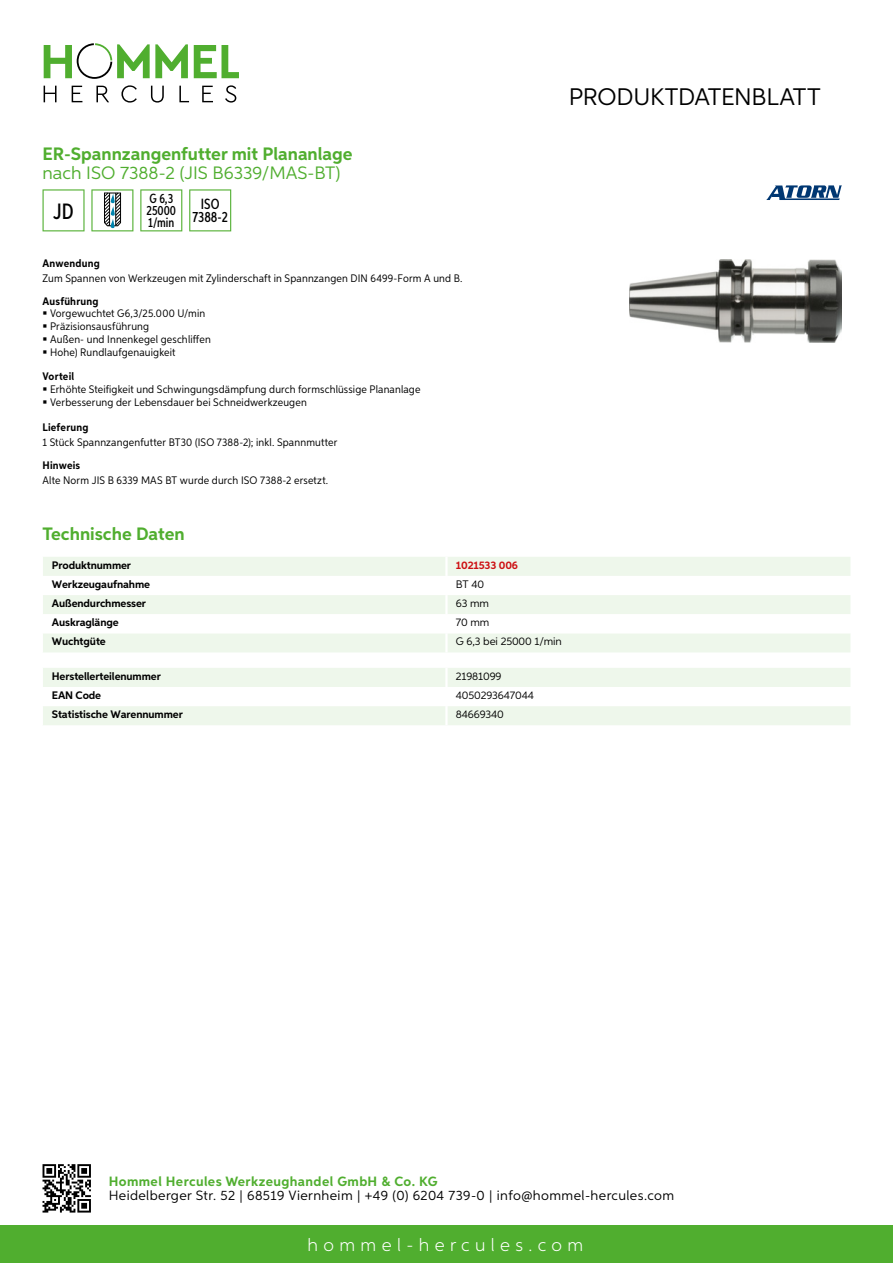
<style>
.page{position:relative;width:893px;height:1263px;background:#fff}
.page>*{position:absolute;margin:0;border:0;box-sizing:border-box;transform-origin:0 0}
.t1{font:24px "Aspira";letter-spacing:-.01em;color:#000}
.t2{font:500 22.2px "Aspira XX Nar";color:#000}
.t3{font:700 18px "Aspira";color:#50ae2f}
.t4{font:18px "Aspira";color:#50ae2f}
.t5{font:300 18px "Aspira";letter-spacing:.3em;color:#fff}
.t6{font:500 14.85px/13.4px "Aspira XX Nar";color:#000;text-align:center}
.t7{font:13.5px "Aspira";letter-spacing:.03em;color:#000}
.t8{font:700 13.5px "Aspira";letter-spacing:.03em;color:#50ae2f}
.t9{font:500 13.35px/11.9px "Aspira XX Nar";color:#000}
.t10{font:10.95px/12.8px "Aspira Nar";letter-spacing:.015em;color:#000}
.t11{font:700 10.95px "Aspira";letter-spacing:-.01em;color:#000}
.t12{font:10.95px "Aspira";letter-spacing:-.01em;color:#000}
.t13{font:700 10.95px "Aspira Nar";letter-spacing:.02em;color:#000}
.t14{font:700 10.95px "Aspira";letter-spacing:-.01em;color:#cd1013}
</style>
<div class="page">
<div style="left:0;top:1226px;width:893px;height:37px;background:#50ae2f"></div>
<svg style="left:43px;top:1164px;width:48px;height:48px"></svg>
<svg style="left:194px;top:45px;width:45px;height:33px"></svg>
<svg style="left:44px;top:43px;width:144px;height:36px"></svg>
<svg style="left:44px;top:86px;width:13px;height:16px"></svg>
<svg style="left:72px;top:86px;width:10px;height:16px"></svg>
<svg style="left:96px;top:86px;width:13px;height:16px"></svg>
<svg style="left:121px;top:85px;width:16px;height:18px"></svg>
<svg style="left:151px;top:86px;width:13px;height:17px"></svg>
<svg style="left:179px;top:86px;width:10px;height:16px"></svg>
<svg style="left:202px;top:86px;width:11px;height:16px"></svg>
<svg style="left:225px;top:85px;width:11px;height:18px"></svg>
<div style="left:43px;top:557px;width:807px;height:95px;background:#eef7eb"></div>
<svg style="left:43px;top:576px;width:807px;height:57px"></svg>
<hr style="left:445px;top:557px;width:3px;height:19px;background:#fff">
<hr style="left:445px;top:576px;width:3px;height:19px;background:#fff">
<hr style="left:445px;top:595px;width:3px;height:19px;background:#fff">
<hr style="left:445px;top:614px;width:3px;height:19px;background:#fff">
<hr style="left:445px;top:633px;width:3px;height:19px;background:#fff">
<svg style="left:43px;top:668px;width:807px;height:57px"></svg>
<hr style="left:445px;top:706px;width:3px;height:19px;background:#fff">
<svg style="left:43px;top:189px;width:42px;height:42px"></svg>
<svg style="left:91px;top:189px;width:42px;height:42px"></svg>
<svg style="left:140px;top:189px;width:42px;height:42px"></svg>
<svg style="left:189px;top:189px;width:42px;height:42px"></svg>
<img style="left:629px;top:259px;width:213px;height:83px">
<svg style="left:766px;top:185px;width:76px;height:15px"></svg>
<h3 class="t3" style="left:43px;top:142px;width:312px">ER-Spannzangenfutter mit Plananlage</h3>
<h3 class="t4" style="left:43px;top:162px;width:299px">nach ISO 7388-2 (JIS B6339/MAS-BT)</h3>
<h2 class="t2" style="left:53px;top:197px;width:22px">JD</h2>
<p class="t9" style="left:147px;top:193px;width:31px">G 6,3<br>25000<br>1/min</p>
<h3 class="t6" style="left:193px;top:197px;width:37px">ISO<br>7388-2</h3>
<p class="t13" style="left:43px;top:257px;width:59px">Anwendung</p>
<p class="t10" style="left:43px;top:272px;width:422px">Zum Spannen von Werkzeugen mit Zylinderschaft in Spannzangen DIN 6499-Form A und B.</p>
<p class="t13" style="left:43px;top:294px;width:58px">Ausführung</p>
<p class="t10" style="left:50px;top:307px;width:162px">Vorgewuchtet G6,3/25.000 U/min<br>Präzisionsausführung<br>Außen- und Innenkegel geschliffen<br>Hohe) Rundlaufgenauigkeit</p>
<p class="t13" style="left:43px;top:369px;width:33px">Vorteil</p>
<p class="t10" style="left:50px;top:382px;width:372px">Erhöhte Steifigkeit und Schwingungsdämpfung durch formschlüssige Plananlage<br>Verbesserung der Lebensdauer bei Schneidwerkzeugen</p>
<p class="t13" style="left:43px;top:420px;width:47px">Lieferung</p>
<p class="t10" style="left:43px;top:436px;width:296px">1 Stück Spannzangenfutter BT30 (ISO 7388-2); inkl. Spannmutter</p>
<p class="t13" style="left:43px;top:458px;width:39px">Hinweis</p>
<p class="t10" style="left:43px;top:474px;width:287px">Alte Norm JIS B 6339 MAS BT wurde durch ISO 7388-2 ersetzt.</p>
<h1 class="t1" style="left:569px;top:82px;width:253px">Produktdatenblatt</h1>
<h3 class="t3" style="left:43px;top:523px;width:144px">Technische Daten</h3>
<p class="t11" style="left:52px;top:558px;width:81px">Produktnummer</p>
<p class="t14" style="left:456px;top:558px;width:64px">1021533 006</p>
<p class="t11" style="left:52px;top:577px;width:100px">Werkzeugaufnahme</p>
<p class="t12" style="left:456px;top:577px;width:30px">BT 40</p>
<p class="t11" style="left:52px;top:596px;width:96px">Außendurchmesser</p>
<p class="t12" style="left:456px;top:596px;width:35px">63 mm</p>
<p class="t11" style="left:52px;top:616px;width:68px">Auskraglänge</p>
<p class="t12" style="left:456px;top:616px;width:35px">70 mm</p>
<p class="t11" style="left:52px;top:635px;width:55px">Wuchtgüte</p>
<p class="t12" style="left:456px;top:635px;width:108px">G 6,3 bei 25000 1/min</p>
<p class="t11" style="left:52px;top:669px;width:111px">Herstellerteilenummer</p>
<p class="t12" style="left:456px;top:669px;width:47px">21981099</p>
<p class="t11" style="left:52px;top:688px;width:51px">EAN Code</p>
<p class="t12" style="left:456px;top:688px;width:80px">4050293647044</p>
<p class="t11" style="left:52px;top:707px;width:132px">Statistische Warennummer</p>
<p class="t12" style="left:456px;top:708px;width:50px">84669340</p>
<p class="t8" style="left:109px;top:1172px;width:330px">Hommel Hercules Werkzeughandel GmbH &amp; Co. KG</p>
<p class="t7" style="left:109px;top:1187px;width:567px">Heidelberger Str. 52 | 68519 Viernheim | +49 (0) 6204 739-0 | info@hommel-hercules.com</p>
<h3 class="t5" style="left:307px;top:1234px;width:277px">hommel-hercules.com</h3>
</div>
